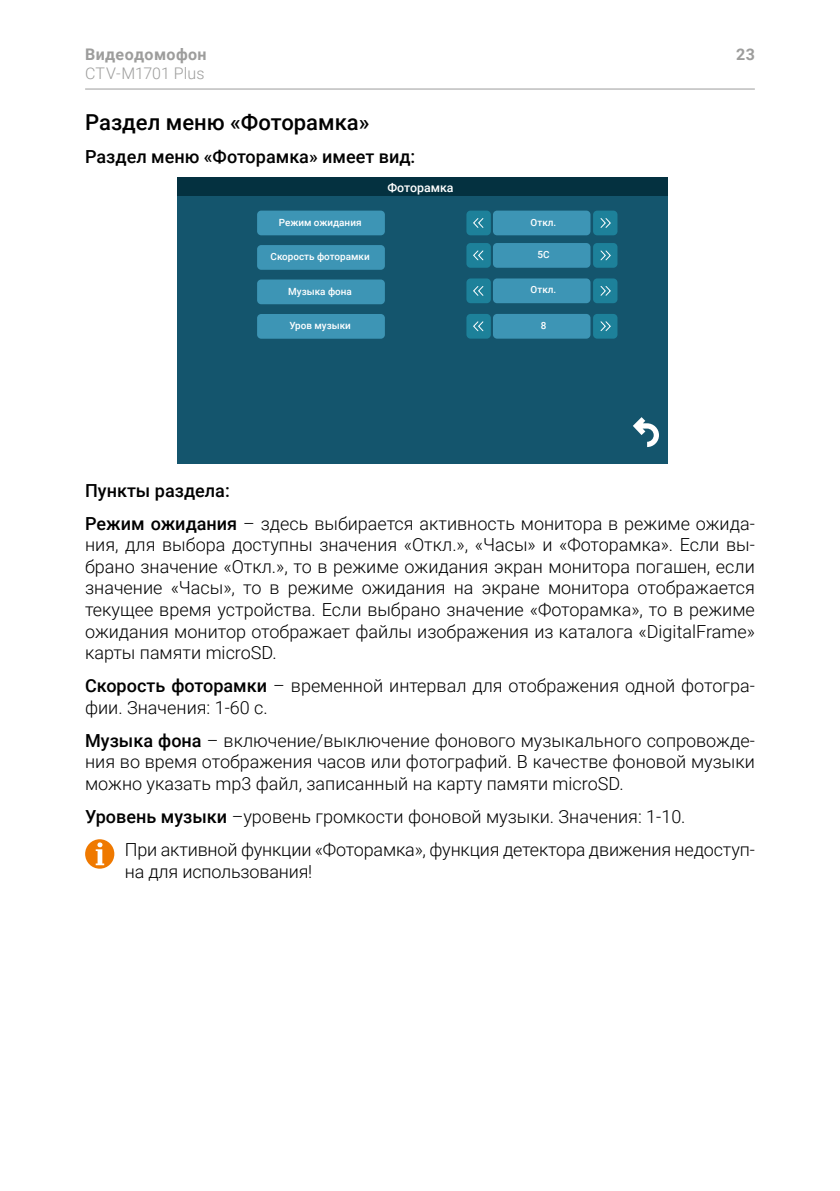
<style>
.page{position:relative;width:840px;height:1191px;background:#fff}
.page>*{position:absolute;margin:0;border:0;box-sizing:border-box;transform-origin:0 0}
.t1{font:500 22px "Roboto";color:#000}
.t2{font:300 18px/21.6px "Roboto";color:#000}
.t3{font:500 18px "Roboto";color:#000}
.t4{font:700 16px "Roboto";letter-spacing:.025em;color:#9d9d9c}
.t5{font:300 16px "Roboto";letter-spacing:.005em;color:#9d9d9c}
.t6{font:500 12.4px "Roboto";color:#fff}
.t7{font:500 9.8px "Roboto";color:#fff}
.s1{font-weight:500}
</style>
<div class="page">
<hr style="left:85px;top:89px;width:669px;height:1px;background:#9d9d9c">
<div style="left:177px;top:178px;width:490px;height:286px;background:#14556d"></div>
<div style="left:177px;top:178px;width:490px;height:18px;background:#043140"></div>
<svg style="left:633px;top:417px;width:25px;height:30px"></svg>
<div style="left:257px;top:245px;width:127px;height:25px;background:#3d95b5;border-radius:4px"></div>
<div style="left:257px;top:279px;width:127px;height:25px;background:#3d95b5;border-radius:4px"></div>
<div style="left:257px;top:314px;width:127px;height:25px;background:#3d95b5;border-radius:4px"></div>
<div style="left:492px;top:243px;width:98px;height:25px;background:#3d95b5;border-radius:4px"></div>
<div style="left:492px;top:278px;width:98px;height:25px;background:#3d95b5;border-radius:4px"></div>
<div style="left:492px;top:314px;width:98px;height:25px;background:#3d95b5;border-radius:4px"></div>
<div style="left:466px;top:243px;width:24px;height:25px;background:#1d819a;border-radius:4px"></div>
<div style="left:466px;top:278px;width:24px;height:25px;background:#1d819a;border-radius:4px"></div>
<div style="left:466px;top:314px;width:24px;height:25px;background:#1d819a;border-radius:4px"></div>
<div style="left:257px;top:211px;width:127px;height:24px;background:#3d95b5;border-radius:4px"></div>
<svg style="left:473px;top:250px;width:11px;height:11px"></svg>
<svg style="left:473px;top:286px;width:11px;height:10px"></svg>
<svg style="left:473px;top:321px;width:11px;height:11px"></svg>
<div style="left:592px;top:314px;width:25px;height:25px;background:#1d819a;border-radius:4px"></div>
<div style="left:592px;top:278px;width:25px;height:25px;background:#1d819a;border-radius:4px"></div>
<div style="left:592px;top:243px;width:25px;height:25px;background:#1d819a;border-radius:4px"></div>
<svg style="left:600px;top:321px;width:11px;height:10px"></svg>
<svg style="left:600px;top:286px;width:11px;height:10px"></svg>
<svg style="left:600px;top:250px;width:11px;height:11px"></svg>
<div style="left:492px;top:211px;width:98px;height:24px;background:#3d95b5;border-radius:4px"></div>
<div style="left:466px;top:211px;width:24px;height:24px;background:#1d819a;border-radius:4px"></div>
<svg style="left:473px;top:218px;width:11px;height:10px"></svg>
<div style="left:592px;top:211px;width:25px;height:24px;background:#1d819a;border-radius:4px"></div>
<svg style="left:600px;top:218px;width:11px;height:10px"></svg>
<div style="left:85px;top:839px;width:29px;height:29px;background:#ef7900;border-radius:50%"></div>
<svg style="left:96px;top:842px;width:8px;height:23px"></svg>
<p class="t4" style="left:85px;top:43px;width:123px">Видеодомофон</p>
<p class="t5" style="left:85px;top:62px;width:121px">CTV-M1701 Plus</p>
<p class="t1" style="left:85px;top:107px;width:286px">Раздел меню «Фоторамка»</p>
<p class="t3" style="left:85px;top:144px;width:331px">Раздел меню «Фоторамка» имеет вид:</p>
<p class="t6" style="left:387px;top:179px;width:68px">Фоторамка</p>
<p class="t7" style="left:278px;top:216px;width:84px">Режим ожидания</p>
<p class="t7" style="left:270px;top:250px;width:101px">Скорость фоторамки</p>
<p class="t7" style="left:288px;top:285px;width:65px">Музыка фона</p>
<p class="t7" style="left:289px;top:319px;width:63px">Уров музыки</p>
<p class="t7" style="left:530px;top:216px;width:27px">Откл.</p>
<p class="t7" style="left:537px;top:248px;width:14px">5С</p>
<p class="t7" style="left:530px;top:283px;width:27px">Откл.</p>
<p class="t7" style="left:540px;top:319px;width:7px">8</p>
<p class="t4" style="left:735px;top:43px;width:20px">23</p>
<p class="t2" style="left:85px;top:473px;width:670px;line-height:33px"><span class="s1">Пункты раздела:<br>Режим ожидания</span> – здесь выбирается активность монитора в режиме ожида-</p>
<p class="t2" style="left:85px;top:533px;width:670px;text-align:justify">ния, для выбора доступны значения «Откл.», «Часы» и «Фоторамка». Если вы&shy;брано значение «Откл.», то в режиме ожидания экран монитора погашен, если значение «Часы», то в режиме ожидания на экране монитора отображается текущее время устройства. Если выбрано значение «Фоторамка», то в режиме ожидания монитор отображает файлы изображения из каталога «DigitalFrame» карты памяти microSD.</p>
<p class="t2" style="left:85px;top:674px;width:670px"><span class="s1">Скорость фоторамки</span> – временной интервал для отображения одной фотогра&shy;фии. Значения: 1-60 с.</p>
<p class="t2" style="left:85px;top:729px;width:670px;text-align:justify"><span class="s1">Музыка фона</span> – включение/выключение фонового музыкального сопровожде&shy;ния во время отображения часов или фотографий. В качестве фоновой музыки можно указать mp3 файл, записанный на карту памяти microSD.</p>
<p class="t2" style="left:125px;top:799px;width:631px;line-height:33px;text-indent:-40px"><span class="s1">Уровень музыки</span> –уровень громкости фоновой музыки. Значения: 1-10.<br>При активной функции «Фоторамка», функция детектора движения недоступ-</p>
<p class="t2" style="left:125px;top:859px;width:189px">на для использования!</p>
</div>
